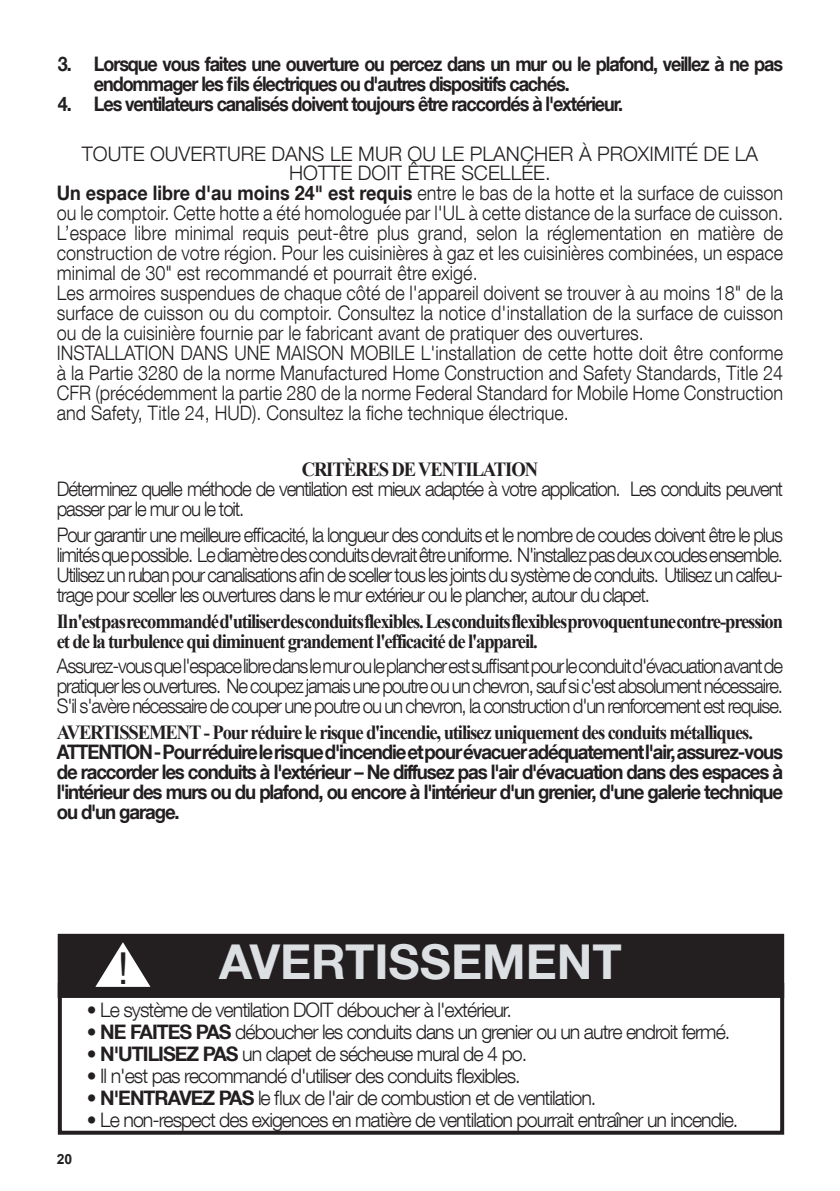
<style>
.page{position:relative;width:840px;height:1191px;background:#fff}
.page>*{position:absolute;margin:0;border:0;box-sizing:border-box;transform-origin:0 0}
.Warning_Box{font:700 48px "Helvetica Neue LT Com";color:#dde0e3}
.t1{font:44px "Arial Narrow";color:#231f20;scale:1.06 1}
.Headline{font:300 20px/20px "Helvetica Neue LT Com";color:#231f20;text-align:justify;scale:.9 1}
.Body_text{font:300 20px/20px "Helvetica Neue LT Com";letter-spacing:-.06em;color:#231f20;text-align:justify;scale:.93 1}
.Warning_Box-2{font:300 20px "Helvetica Neue LT Com";letter-spacing:-.05em;color:#231f20}
.Body_text-2{font:700 20px/20px "Helvetica Neue LT Com";letter-spacing:-.06em;color:#231f20;text-align:justify;scale:.93 1}
.Body_text-3{font:700 20px/20px "Times New Roman";letter-spacing:-.06em;color:#231f20;scale:.93 1}
.Body_text-4{font:700 20px/20px "Helvetica Neue LT Com";letter-spacing:-.06em;color:#231f20;scale:.9 1}
.Headline-2{font:300 20px/19px "Helvetica Neue LT Com";color:#231f20;text-align:center}
.Headline-3{font:700 20px "Times New Roman";letter-spacing:-.06em;color:#231f20;scale:.93 1}
.t2{font:700 14px "Arial";color:#231f20}
.s1{font-weight:700}
</style>
<div class="page">
<div style="left:58px;top:982px;width:725px;height:152px;border:4px solid #231f20"></div>
<div style="left:59px;top:934px;width:723px;height:63px;background:#231f20"></div>
<div style="left:58px;top:933px;width:725px;height:65px;border:2px solid #231f20"></div>
<svg style="left:95px;top:942px;width:56px;height:45px"></svg>
<p class="Body_text-4" style="left:94px;top:54px;width:766px;text-indent:-36px">3. Lorsque vous faites une ouverture ou percez dans un mur ou le plafond, veillez à ne pas endommager les fils électriques ou d'autres dispositifs cachés.</p>
<p class="Body_text-4" style="left:58px;top:94px;width:629px">4. Les ventilateurs canalisés doivent toujours être raccordés à l'extérieur.</p>
<p class="Headline-2" style="left:82px;top:143px;width:677px">TOUTE OUVERTURE DANS LE MUR OU LE PLANCHER À PROXIMITÉ DE LA<br>HOTTE DOIT ÊTRE SCELLÉE.</p>
<p class="Headline" style="left:57px;top:182px;width:808px"><span class="s1">Un espace libre d'au moins 24" est requis</span> entre le bas de la hotte et la surface de cuisson ou le comptoir. Cette hotte a été homologuée par l'UL à cette distance de la surface de cuisson.</p>
<p class="Headline" style="left:57px;top:222px;width:808px">L’espace libre minimal requis peut-être plus grand, selon la réglementation en matière de construction de votre région. Pour les cuisinières à gaz et les cuisinières combinées, un espace minimal de 30" est recommandé et pourrait être exigé.</p>
<p class="Headline" style="left:57px;top:282px;width:808px">Les armoires suspendues de chaque côté de l'appareil doivent se trouver à au moins 18" de la surface de cuisson ou du comptoir. Consultez la notice d'installation de la surface de cuisson ou de la cuisinière fournie par le fabricant avant de pratiquer des ouvertures.</p>
<p class="Headline" style="left:57px;top:342px;width:808px">INSTALLATION DANS UNE MAISON MOBILE L'installation de cette hotte doit être conforme à la Partie 3280 de la norme Manufactured Home Construction and Safety Standards, Title 24<br>CFR (précédemment la partie 280 de la norme Federal Standard for Mobile Home Construction and Safety, Title 24, HUD). Consultez la fiche technique électrique.</p>
<p class="Headline-3" style="left:301px;top:456px;width:256px">CRITÈRES DE VENTILATION</p>
<p class="Body_text" style="left:57px;top:479px;width:782px">Déterminez quelle méthode de ventilation est mieux adaptée à votre application. Les conduits peuvent passer par le mur ou le toit.</p>
<p class="Body_text" style="left:57px;top:524px;width:782px">Pour garantir une meilleure efficacité, la longueur des conduits et le nombre de coudes doivent être le plus limités que possible. Le diamètre des conduits devrait être uniforme. N'installez pas deux coudes ensemble.<br>Utilisez un ruban pour canalisations afin de sceller tous les joints du système de conduits. Utilisez un calfeu&shy;trage pour sceller les ouvertures dans le mur extérieur ou le plancher, autour du clapet.</p>
<p class="Body_text-3" style="left:57px;top:610px;width:782px">Il n'est pas recommandé d'utiliser des conduits flexibles. Les conduits flexibles provoquent une contre-pression et de la turbulence qui diminuent grandement l'efficacité de l'appareil.</p>
<p class="Body_text" style="left:57px;top:656px;width:782px">Assurez-vous que l'espace libre dans le mur ou le plancher est suffisant pour le conduit d'évacuation avant de pratiquer les ouvertures. Ne coupez jamais une poutre ou un chevron, sauf si c'est absolument nécessaire.<br>S'il s'avère nécessaire de couper une poutre ou un chevron, la construction d'un renforcement est requise.</p>
<p class="Body_text-3" style="left:57px;top:722px;width:749px">AVERTISSEMENT - Pour réduire le risque d'incendie, utilisez uniquement des conduits métalliques.</p>
<p class="Body_text-2" style="left:57px;top:741px;width:782px">ATTENTION - Pour réduire le risque d'incendie et pour évacuer adéquatement l'air, assurez-vous de raccorder les conduits à l'extérieur – Ne diffusez pas l'air d'évacuation dans des espaces à l'intérieur des murs ou du plafond, ou encore à l'intérieur d'un grenier, d'une galerie technique ou d'un garage.</p>
<h2 class="t1" style="left:117px;top:936px;width:12px">!</h2>
<p class="Warning_Box" style="left:219px;top:932px;width:404px">AVERTISSEMENT</p>
<p class="t2" style="left:57px;top:1150px;width:17px">20</p>
<p class="Warning_Box-2" style="left:87px;top:997px;width:426px">• Le système de ventilation DOIT déboucher à l'extérieur.</p>
<p class="Warning_Box-2" style="left:87px;top:1019px;width:644px">• <span class="s1">NE FAITES PAS</span> déboucher les conduits dans un grenier ou un autre endroit fermé.</p>
<p class="Warning_Box-2" style="left:87px;top:1041px;width:441px">• <span class="s1">N'UTILISEZ PAS</span> un clapet de sécheuse mural de 4 po.</p>
<p class="Warning_Box-2" style="left:87px;top:1063px;width:435px">• Il n'est pas recommandé d'utiliser des conduits flexibles.</p>
<p class="Warning_Box-2" style="left:87px;top:1085px;width:510px">• <span class="s1">N'ENTRAVEZ PAS</span> le flux de l'air de combustion et de ventilation.</p>
<p class="Warning_Box-2" style="left:87px;top:1107px;width:652px">• Le non-respect des exigences en matière de ventilation pourrait entraîner un incendie.</p>
</div>
